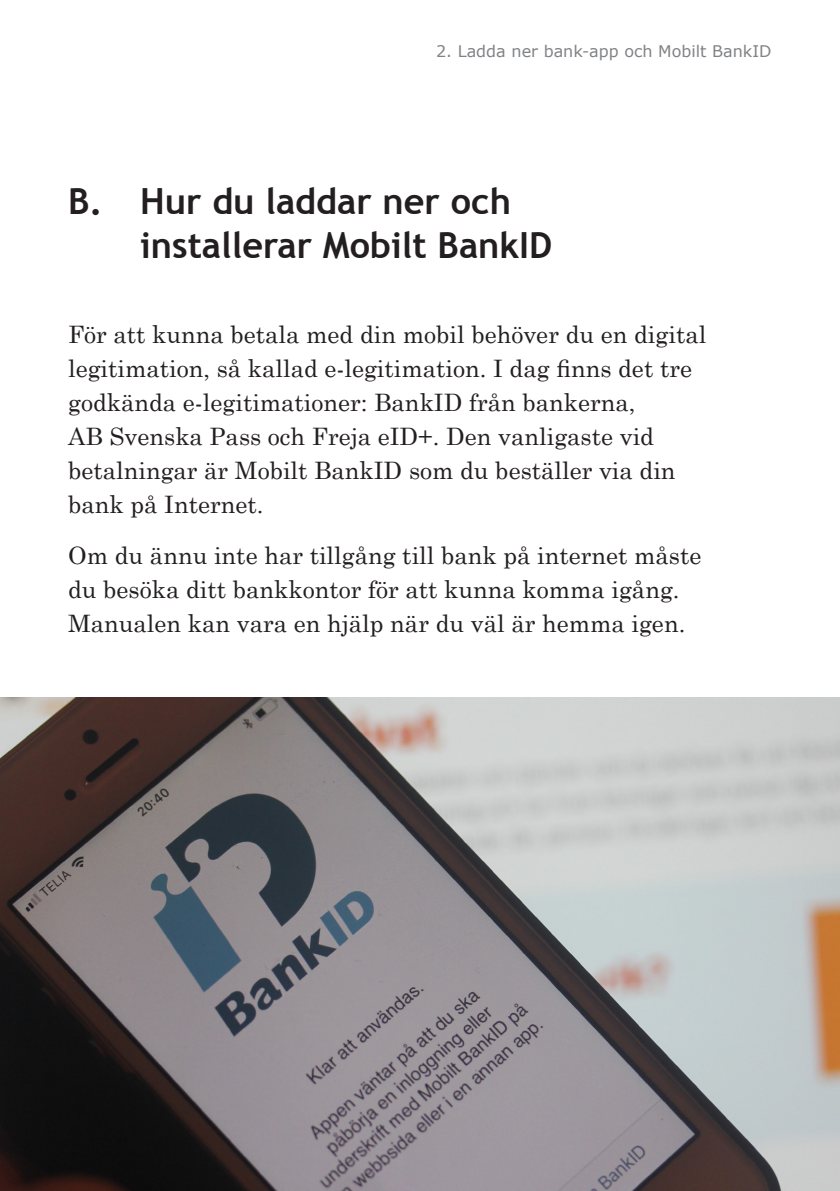
<style>
.page{position:relative;width:840px;height:1191px;background:#fff}
.page>*{position:absolute;margin:0;border:0;box-sizing:border-box;transform-origin:0 0}
.t1{font:700 36px/44px "Trebuchet MS";color:#231f20}
.t2{font:24px/34px "Century Schoolbook";color:#231f20}
.t3{font:16px "Verdana";color:#808285}
</style>
<div class="page">
<img style="left:0;top:697px;width:839px;height:494px">
<p class="t3" style="left:436px;top:40px;width:337px">2. Ladda ner bank-app och Mobilt BankID</p>
<h1 class="t1" style="left:140px;top:179px;width:413px;text-indent:-72px">B. Hur du laddar ner och installerar Mobilt BankID</h1>
<p class="t2" style="left:68px;top:316px;width:639px">För att kunna betala med din mobil behöver du en digital legitimation, så kallad e-legitimation. I dag finns det tre godkända e-legitimationer: BankID från bankerna,<br>AB Svenska Pass och Freja eID+. Den vanligaste vid betalningar är Mobilt BankID som du beställer via din bank på Internet.</p>
<p class="t2" style="left:68px;top:537px;width:634px">Om du ännu inte har tillgång till bank på internet måste du besöka ditt bankkontor för att kunna komma igång.<br>Manualen kan vara en hjälp när du väl är hemma igen.</p>
</div>
